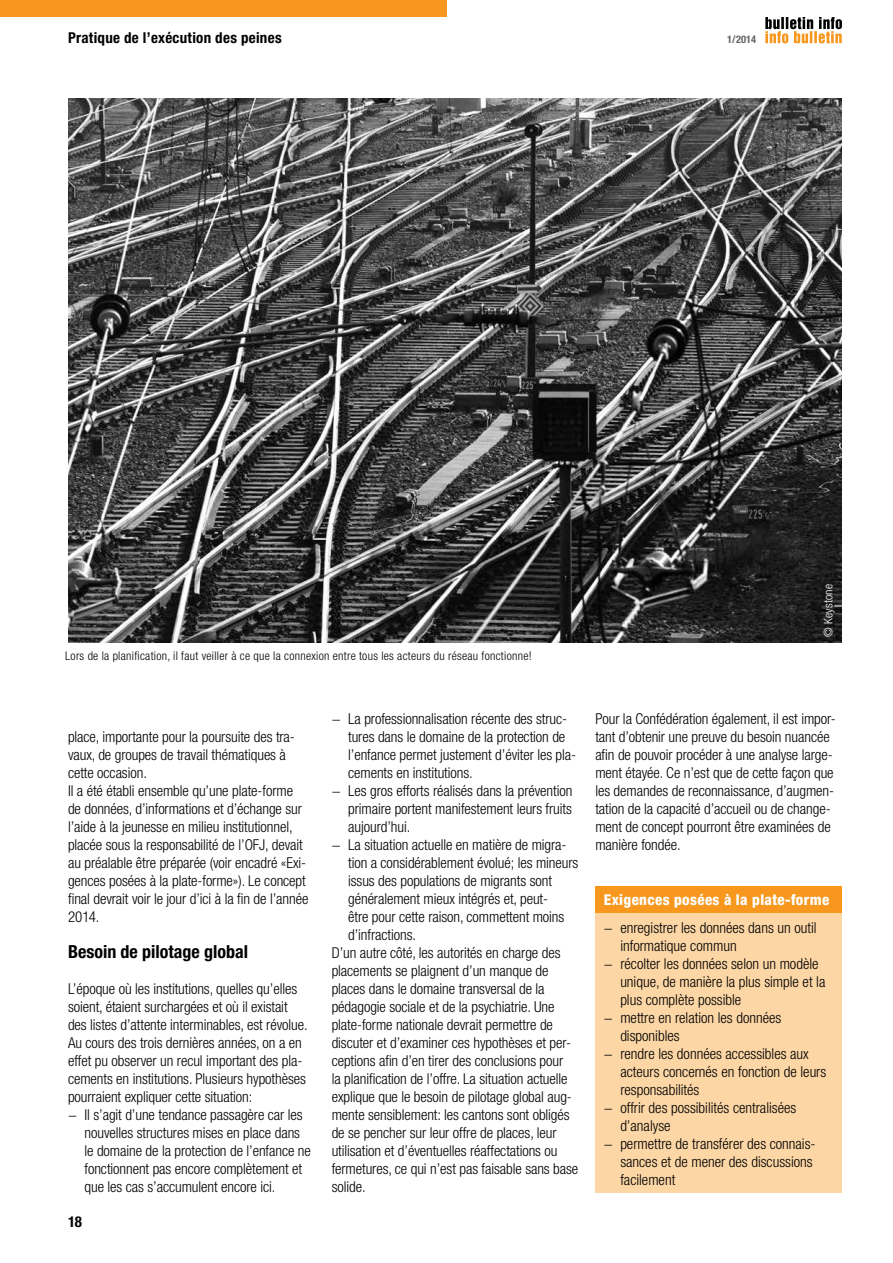
<style>
.page{position:relative;width:893px;height:1263px;background:#fff}
.page>*{position:absolute;margin:0;border:0;box-sizing:border-box;transform-origin:0 0}
.t1{font:700 condensed 18px "Helvetica Neue LT Std";color:#000}
.t2{font:300 condensed 15px/18px "Helvetica Neue LT Std";letter-spacing:-.005em;color:#000}
.t3{font:700 condensed 15px "Helvetica Neue LT Std";letter-spacing:.02em;color:#000}
.t4{font:800 condensed 15px "Helvetica Neue LT Std";letter-spacing:.025em;color:#fff}
.t5{font:300 condensed 12px "Helvetica Neue LT Std";letter-spacing:.025em;color:#000}
.t6{font:300 condensed 12px "Helvetica Neue LT Std";letter-spacing:.025em;color:#fff}
.t7{font:700 condensed 10.5px "Helvetica Neue LT Std";color:#636466}
</style>
<div class="page">
<div style="left:0;top:0;width:446px;height:17px;background:#f8971d"></div>
<svg style="left:765px;top:17px;width:77px;height:26px"></svg>
<img style="left:68px;top:99px;width:774px;height:543px">
<div style="left:595px;top:886px;width:247px;height:27px;background:#f8971d"></div>
<div style="left:595px;top:913px;width:247px;height:280px;background:#fcd6a5"></div>
<p class="t3" style="left:68px;top:29px;width:215px">Pratique de l’exécution des peines</p>
<p class="t7" style="left:727px;top:33px;width:31px">1/2014</p>
<p class="t5" style="left:65px;top:649px;width:468px">Lors de la planification, il faut veiller à ce que la connexion entre tous les acteurs du réseau fonctionne!</p>
<p class="t6" style="left:821px;top:637px;width:55px;rotate:-90deg">© Keystone</p>
<p class="t2" style="left:68px;top:727px;width:242px">place, importante pour la poursuite des tra&shy;vaux, de groupes de travail thématiques à cette occasion.<br>Il a été établi ensemble qu’une plate-forme de données, d’informations et d’échange sur l’aide à la jeunesse en milieu institutionnel, placée sous la responsabilité de l’OFJ, devait au préalable être préparée (voir encadré «Exi&shy;gences posées à la plate-forme»). Le concept final devrait voir le jour d’ici à la fin de l’année 2014.</p>
<p class="t1" style="left:68px;top:940px;width:182px">Besoin de pilotage global</p>
<p class="t2" style="left:68px;top:979px;width:231px">L’époque où les institutions, quelles qu’elles</p>
<p class="t2" style="left:68px;top:997px;width:221px">soient, étaient surchargées et où il existait</p>
<p class="t2" style="left:68px;top:1015px;width:241px">des listes d’attente interminables, est révolue.</p>
<p class="t2" style="left:68px;top:1033px;width:235px">Au cours des trois dernières années, on a en</p>
<p class="t2" style="left:68px;top:1051px;width:236px">effet pu observer un recul important des pla-</p>
<p class="t2" style="left:68px;top:1069px;width:239px">cements en institutions. Plusieurs hypothèses</p>
<p class="t2" style="left:68px;top:1087px;width:186px">pourraient expliquer cette situation:</p>
<p class="t2" style="left:68px;top:1105px;width:236px">− Il s’agit d’une tendance passagère car les</p>
<p class="t2" style="left:85px;top:1123px;width:217px">nouvelles structures mises en place dans</p>
<p class="t2" style="left:85px;top:1141px;width:228px">le domaine de la protection de l’enfance ne</p>
<p class="t2" style="left:85px;top:1159px;width:219px">fonctionnent pas encore complètement et</p>
<p class="t2" style="left:85px;top:1177px;width:192px">que les cas s’accumulent encore ici.</p>
<p class="t3" style="left:68px;top:1212px;width:16px">18</p>
<p class="t2" style="left:332px;top:709px;width:237px">− La professionnalisation récente des struc-</p>
<p class="t2" style="left:348px;top:727px;width:219px">tures dans le domaine de la protection de</p>
<p class="t2" style="left:348px;top:745px;width:229px">l’enfance permet justement d’éviter les pla-</p>
<p class="t2" style="left:348px;top:763px;width:126px">cements en institutions.</p>
<p class="t2" style="left:332px;top:781px;width:242px">− Les gros efforts réalisés dans la prévention</p>
<p class="t2" style="left:348px;top:799px;width:225px">primaire portent manifestement leurs fruits</p>
<p class="t2" style="left:348px;top:817px;width:64px">aujourd’hui.</p>
<p class="t2" style="left:332px;top:835px;width:236px">− La situation actuelle en matière de migra-</p>
<p class="t2" style="left:348px;top:853px;width:232px">tion a considérablement évolué; les mineurs</p>
<p class="t2" style="left:348px;top:871px;width:205px">issus des populations de migrants sont</p>
<p class="t2" style="left:348px;top:889px;width:201px">généralement mieux intégrés et, peut-</p>
<p class="t2" style="left:348px;top:907px;width:218px">être pour cette raison, commettent moins</p>
<p class="t2" style="left:348px;top:925px;width:69px">d’infractions.</p>
<p class="t2" style="left:332px;top:943px;width:230px">D’un autre côté, les autorités en charge des</p>
<p class="t2" style="left:332px;top:961px;width:218px">placements se plaignent d’un manque de</p>
<p class="t2" style="left:332px;top:979px;width:215px">places dans le domaine transversal de la</p>
<p class="t2" style="left:332px;top:997px;width:224px">pédagogie sociale et de la psychiatrie. Une</p>
<p class="t2" style="left:332px;top:1015px;width:223px">plate-forme nationale devrait permettre de</p>
<p class="t2" style="left:332px;top:1033px;width:241px">discuter et d’examiner ces hypothèses et per-</p>
<p class="t2" style="left:332px;top:1051px;width:233px">ceptions afin d’en tirer des conclusions pour</p>
<p class="t2" style="left:332px;top:1069px;width:237px">la planification de l’offre. La situation actuelle</p>
<p class="t2" style="left:332px;top:1087px;width:242px">explique que le besoin de pilotage global aug-</p>
<p class="t2" style="left:332px;top:1105px;width:240px">mente sensiblement: les cantons sont obligés</p>
<p class="t2" style="left:332px;top:1123px;width:226px">de se pencher sur leur offre de places, leur</p>
<p class="t2" style="left:332px;top:1141px;width:227px">utilisation et d’éventuelles réaffectations ou</p>
<p class="t2" style="left:332px;top:1159px;width:248px">fermetures, ce qui n’est pas faisable sans base</p>
<p class="t2" style="left:332px;top:1177px;width:35px">solide.</p>
<p class="t2" style="left:595px;top:709px;width:242px">Pour la Confédération également, il est impor&shy;tant d’obtenir une preuve du besoin nuancée afin de pouvoir procéder à une analyse large&shy;ment étayée. Ce n’est que de cette façon que les demandes de reconnaissance, d’augmen&shy;tation de la capacité d’accueil ou de change&shy;ment de concept pourront être examinées de manière fondée.</p>
<p class="t4" style="left:604px;top:890px;width:227px">Exigences posées à la plate-forme</p>
<p class="t2" style="left:604px;top:918px;width:214px">− enregistrer les données dans un outil</p>
<p class="t2" style="left:620px;top:936px;width:118px">informatique commun</p>
<p class="t2" style="left:604px;top:954px;width:216px">− récolter les données selon un modèle</p>
<p class="t2" style="left:620px;top:972px;width:207px">unique, de manière la plus simple et la</p>
<p class="t2" style="left:620px;top:990px;width:123px">plus complète possible</p>
<p class="t2" style="left:604px;top:1008px;width:179px">− mettre en relation les données</p>
<p class="t2" style="left:620px;top:1026px;width:61px">disponibles</p>
<p class="t2" style="left:604px;top:1044px;width:206px">− rendre les données accessibles aux</p>
<p class="t2" style="left:620px;top:1062px;width:207px">acteurs concernés en fonction de leurs</p>
<p class="t2" style="left:620px;top:1080px;width:81px">responsabilités</p>
<p class="t2" style="left:604px;top:1098px;width:194px">− offrir des possibilités centralisées</p>
<p class="t2" style="left:620px;top:1116px;width:52px">d’analyse</p>
<p class="t2" style="left:604px;top:1134px;width:213px">− permettre de transférer des connais-</p>
<p class="t2" style="left:620px;top:1152px;width:194px">sances et de mener des discussions</p>
<p class="t2" style="left:620px;top:1170px;width:56px">facilement</p>
</div>
